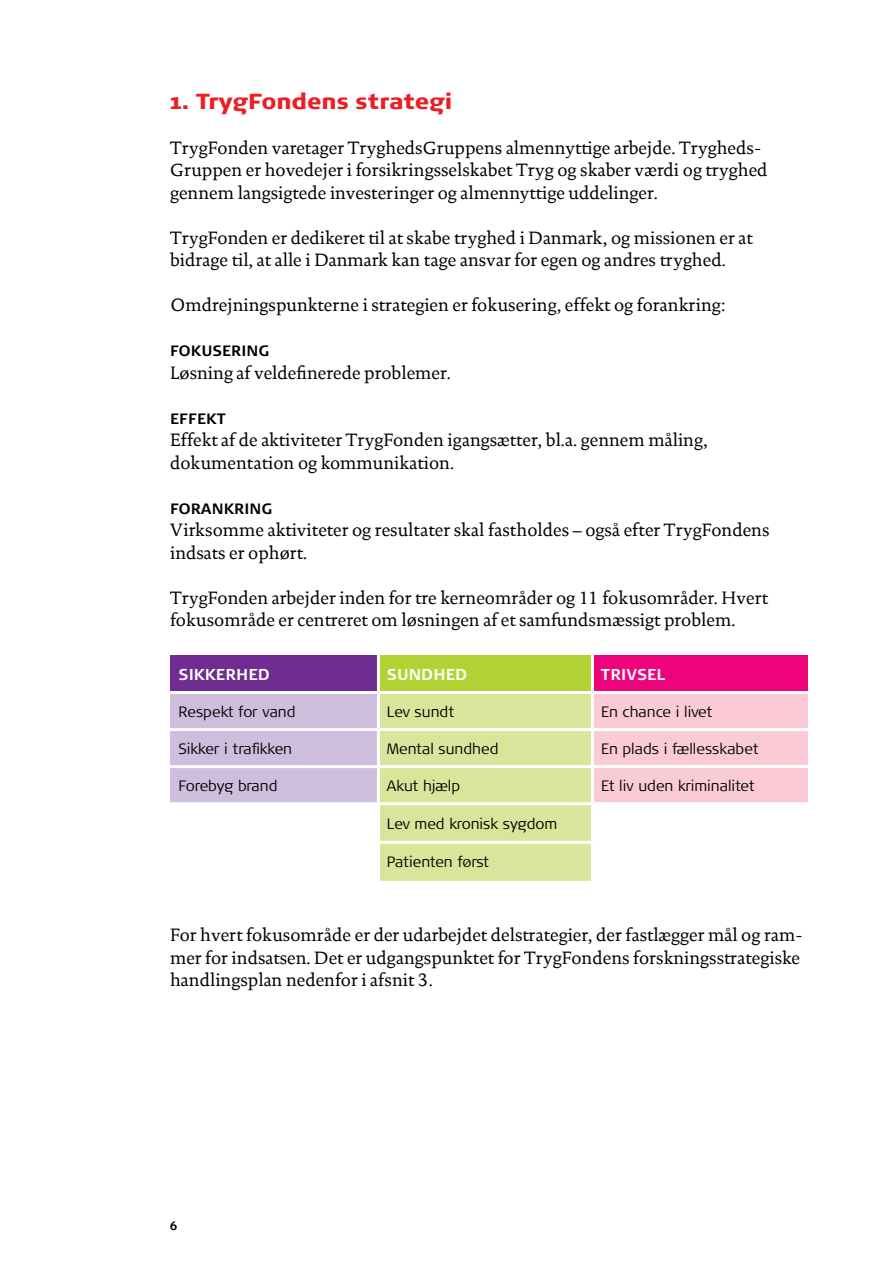
<style>
.page{position:relative;width:893px;height:1263px;background:#fff}
.page>*{position:absolute;margin:0;border:0;box-sizing:border-box;transform-origin:0 0}
.t1{font:900 21.75px "TRYG";color:#ed1d24}
.t2{font:18px/22.5px "Documenta Dtl";color:#000}
.t3{font:700 15.75px "TRYG";color:#fff}
.t4{font:300 15px "TRYG";color:#000}
.t5{font:700 15px "TRYG";letter-spacing:-.02em;color:#000}
.t6{font:700 12px "TRYG";color:#000}
</style>
<div class="page">
<div style="left:170px;top:655px;width:208px;height:37px;background:#6f2c91"></div>
<div style="left:378px;top:655px;width:214px;height:37px;background:#b3d235"></div>
<div style="left:592px;top:655px;width:216px;height:37px;background:#ed037c"></div>
<svg style="left:170px;top:694px;width:638px;height:108px"></svg>
<div style="left:380px;top:805px;width:211px;height:76px;background:#d8e69b"></div>
<hr style="left:377px;top:655px;width:3px;height:36px;background:#fff">
<hr style="left:591px;top:655px;width:3px;height:36px;background:#fff">
<hr style="left:170px;top:691px;width:208px;height:3px;background:#fff">
<hr style="left:378px;top:691px;width:214px;height:3px;background:#fff">
<hr style="left:377px;top:694px;width:3px;height:34px;background:#fff">
<hr style="left:592px;top:691px;width:216px;height:3px;background:#fff">
<hr style="left:591px;top:694px;width:3px;height:34px;background:#fff">
<hr style="left:170px;top:728px;width:208px;height:3px;background:#fff">
<hr style="left:378px;top:728px;width:214px;height:3px;background:#fff">
<hr style="left:377px;top:731px;width:3px;height:34px;background:#fff">
<hr style="left:592px;top:728px;width:216px;height:3px;background:#fff">
<hr style="left:591px;top:731px;width:3px;height:34px;background:#fff">
<hr style="left:170px;top:765px;width:208px;height:3px;background:#fff">
<hr style="left:378px;top:765px;width:214px;height:3px;background:#fff">
<hr style="left:377px;top:768px;width:3px;height:34px;background:#fff">
<hr style="left:592px;top:765px;width:216px;height:3px;background:#fff">
<hr style="left:591px;top:768px;width:3px;height:34px;background:#fff">
<hr style="left:378px;top:841px;width:214px;height:3px;background:#fff">
<p class="t1" style="left:170px;top:87px;width:284px">1. TrygFondens strategi</p>
<p class="t2" style="left:170px;top:136px;width:599px">TrygFonden varetager TryghedsGruppens almennyttige arbejde. Trygheds-<br>Gruppen er hovedejer i forsikringsselskabet Tryg og skaber værdi og tryghed gennem langsigtede investeringer og almennyttige uddelinger.</p>
<p class="t2" style="left:170px;top:226px;width:584px">TrygFonden er dedikeret til at skabe tryghed i Danmark, og missionen er at bidrage til, at alle i Danmark kan tage ansvar for egen og andres tryghed.</p>
<p class="t2" style="left:170px;top:294px;width:557px">Omdrejningspunkterne i strategien er fokusering, effekt og forankring:</p>
<p class="t5" style="left:170px;top:342px;width:101px">FOKUSERING</p>
<p class="t2" style="left:170px;top:361px;width:282px">Løsning af veldefinerede problemer.</p>
<p class="t5" style="left:170px;top:410px;width:57px">EFFEKT</p>
<p class="t2" style="left:170px;top:429px;width:539px">Effekt af de aktiviteter TrygFonden igangsætter, bl.a. gennem måling, dokumentation og kommunikation.</p>
<p class="t5" style="left:170px;top:500px;width:104px">FORANKRING</p>
<p class="t2" style="left:170px;top:519px;width:601px">Virksomme aktiviteter og resultater skal fastholdes – også efter TrygFondens indsats er ophørt.</p>
<p class="t2" style="left:170px;top:586px;width:600px">TrygFonden arbejder inden for tre kerneområder og 11 fokusområder. Hvert fokusområde er centreret om løsningen af et samfundsmæssigt problem.</p>
<p class="t3" style="left:179px;top:665px;width:93px">SIKKERHED</p>
<p class="t3" style="left:387px;top:665px;width:82px">SUNDHED</p>
<p class="t3" style="left:601px;top:665px;width:66px">TRIVSEL</p>
<p class="t4" style="left:179px;top:703px;width:119px">Respekt for vand</p>
<p class="t4" style="left:387px;top:703px;width:69px">Lev sundt</p>
<p class="t4" style="left:601px;top:703px;width:113px">En chance i livet</p>
<p class="t4" style="left:179px;top:740px;width:115px">Sikker i trafikken</p>
<p class="t4" style="left:387px;top:740px;width:113px">Mental sundhed</p>
<p class="t4" style="left:601px;top:740px;width:159px">En plads i fællesskabet</p>
<p class="t4" style="left:179px;top:777px;width:100px">Forebyg brand</p>
<p class="t4" style="left:387px;top:777px;width:75px">Akut hjælp</p>
<p class="t4" style="left:601px;top:777px;width:155px">Et liv uden kriminalitet</p>
<p class="t4" style="left:387px;top:815px;width:172px">Lev med kronisk sygdom</p>
<p class="t4" style="left:387px;top:854px;width:104px">Patienten først</p>
<p class="t2" style="left:170px;top:924px;width:634px">For hvert fokusområde er der udarbejdet delstrategier, der fastlægger mål og ram&shy;mer for indsatsen. Det er udgangspunktet for TrygFondens forskningsstrategiske handlingsplan nedenfor i afsnit 3.</p>
<p class="t6" style="left:170px;top:1218px;width:9px">6</p>
</div>
